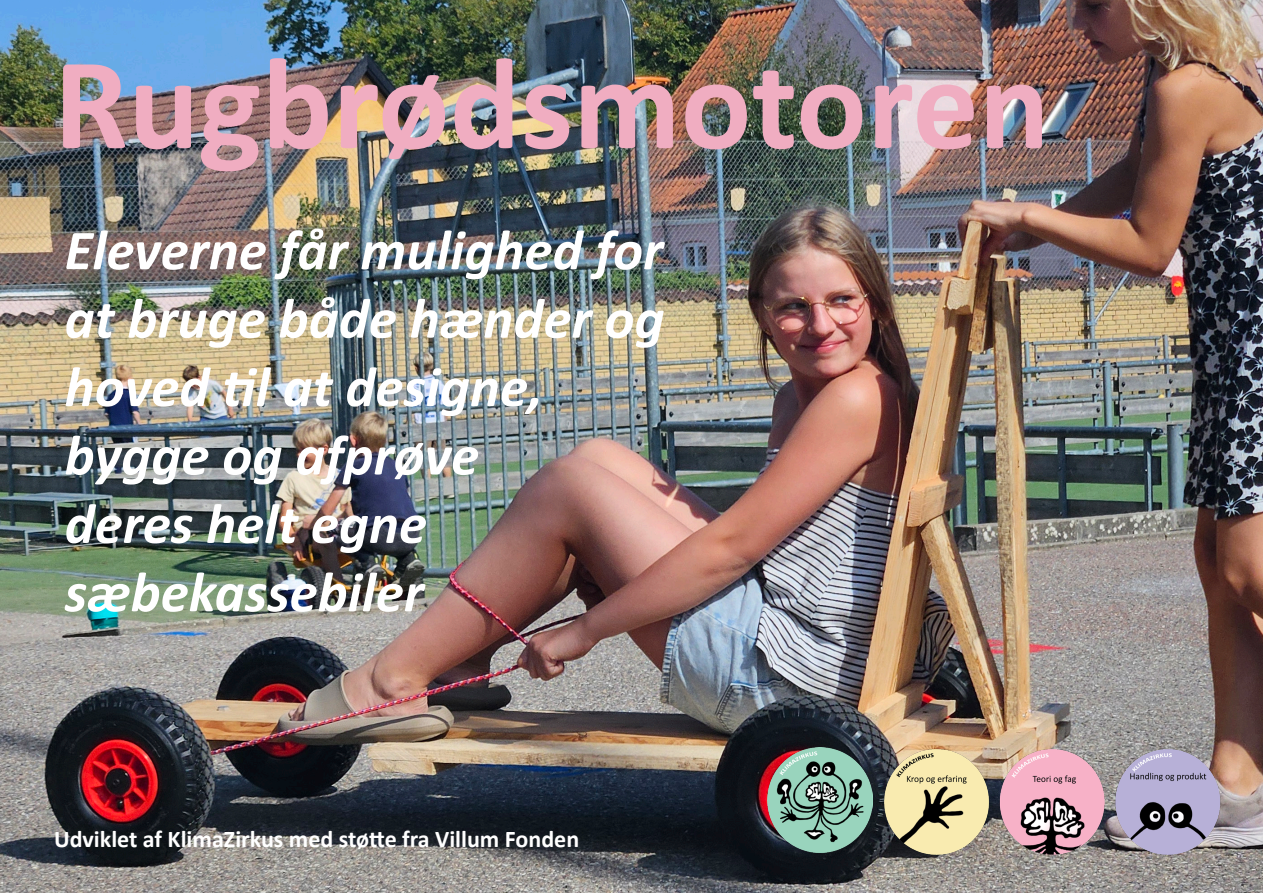
<style>
.page{position:relative;width:1263px;height:893px;background:#fff}
.page>*{position:absolute;margin:0;border:0;box-sizing:border-box;transform-origin:0 0}
.t1{font:700 132px "Calibri";color:#f0adc1}
.t2{font:italic 700 57px/68.4px "Calibri";color:#fff}
.t3{font:700 24px "Calibri";color:#fff}
</style>
<div class="page">
<img style="left:0;top:0;width:1263px;height:893px">
<img style="left:883px;top:747px;width:338px;height:108px">
<img style="left:767px;top:747px;width:106px;height:106px">
<p class="t1" style="left:54px;top:20px;width:997px">Rugbrødsmotoren</p>
<p class="t2" style="left:65px;top:216px;width:601px">Eleverne får mulighed for at bruge både hænder og</p>
<p class="t2" style="left:65px;top:353px;width:480px">hoved til at designe,</p>
<p class="t2" style="left:65px;top:421px;width:416px">bygge og afprøve</p>
<p class="t2" style="left:65px;top:490px;width:364px">deres helt egne</p>
<p class="t2" style="left:65px;top:558px;width:361px">sæbekassebiler</p>
<p class="t3" style="left:54px;top:824px;width:527px">Udviklet af KlimaZirkus med støtte fra Villum Fonden</p>
</div>
